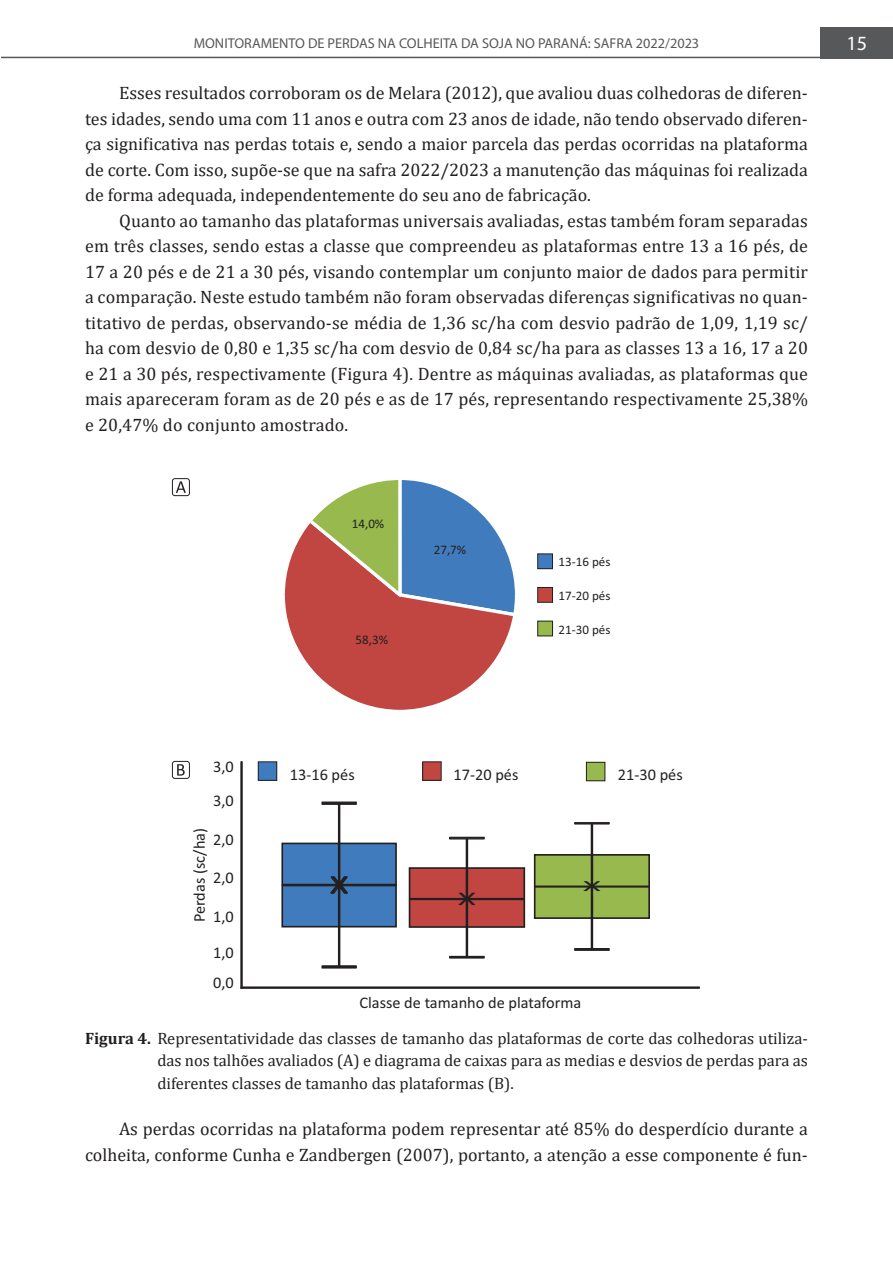
<style>
.page{position:relative;width:893px;height:1263px;background:#fff}
.page>*{position:absolute;margin:0;border:0;box-sizing:border-box;transform-origin:0 0}
.t1{font:25.95px "Calibri";color:#231f20;scale:1.36 1}
.t2{font:20.25px "Myriad Pro";color:#fff}
.t3{font:19.35px "Calibri";color:#231f20;scale:1.84 1}
.t4{font:18px/25.5px "Cambria";color:#231f20;text-align:justify}
.t5{font:16.5px/22.5px "Cambria";color:#231f20;text-align:justify}
.t6{font:16.35px "Calibri";color:#231f20}
.t7{font:15.6px "Calibri";color:#231f20;scale:2.28 1}
.t8{font:14.25px "Myriad Pro";color:#57585a}
.t9{font:13.05px "Calibri";color:#231f20}
.s1{font-weight:700}
</style>
<div class="page">
<div style="left:821px;top:27px;width:72px;height:31px;background:#57585a"></div>
<hr style="left:1px;top:57px;width:892px;height:1px;background:#57585a">
<svg style="left:283px;top:480px;width:234px;height:232px"></svg>
<div style="left:538px;top:554px;width:14px;height:15px;background:#407cbd"></div>
<div style="left:537px;top:553px;width:16px;height:16px;border:1px solid #231f20"></div>
<div style="left:538px;top:587px;width:14px;height:15px;background:#c14541"></div>
<div style="left:537px;top:587px;width:16px;height:16px;border:1px solid #231f20"></div>
<div style="left:538px;top:621px;width:14px;height:15px;background:#98b94e"></div>
<div style="left:537px;top:621px;width:16px;height:15px;border:1px solid #231f20"></div>
<svg style="left:240px;top:761px;width:460px;height:228px"></svg>
<div style="left:258px;top:762px;width:19px;height:18px;background:#407cbd"></div>
<div style="left:258px;top:761px;width:19px;height:20px;border:1px solid #231f20"></div>
<div style="left:423px;top:762px;width:18px;height:18px;background:#c14541"></div>
<div style="left:422px;top:761px;width:20px;height:20px;border:1px solid #231f20"></div>
<div style="left:586px;top:762px;width:19px;height:19px;background:#98b94e"></div>
<div style="left:586px;top:762px;width:19px;height:19px;border:1px solid #231f20"></div>
<div style="left:172px;top:478px;width:18px;height:18px;border:1px solid #231f20;border-radius:3px"></div>
<svg style="left:176px;top:481px;width:10px;height:12px"></svg>
<div style="left:172px;top:761px;width:18px;height:18px;border:1px solid #231f20;border-radius:3px"></div>
<svg style="left:177px;top:764px;width:8px;height:11px"></svg>
<p class="t8" style="left:194px;top:34px;width:507px">MONITORAMENTO DE PERDAS NA COLHEITA DA SOJA NO PARANÁ: SAFRA 2022/2023</p>
<p class="t2" style="left:846px;top:31px;width:22px">15</p>
<p class="t4" style="left:85px;top:80px;width:724px;text-indent:34px">Esses resultados corroboram os de Melara (2012), que avaliou duas colhedoras de diferen&shy;tes idades, sendo uma com 11 anos e outra com 23 anos de idade, não tendo observado diferen&shy;ça significativa nas perdas totais e, sendo a maior parcela das perdas ocorridas na plataforma de corte. Com isso, supõe-se que na safra 2022/2023 a manutenção das máquinas foi realizada de forma adequada, independentemente do seu ano de fabricação.</p>
<p class="t4" style="left:85px;top:208px;width:724px;text-indent:34px">Quanto ao tamanho das plataformas universais avaliadas, estas também foram separadas em três classes, sendo estas a classe que compreendeu as plataformas entre 13 a 16 pés, de 17 a 20 pés e de 21 a 30 pés, visando contemplar um conjunto maior de dados para permitir a comparação. Neste estudo também não foram observadas diferenças significativas no quan&shy;titativo de perdas, observando-se média de 1,36 sc/ha com desvio padrão de 1,09, 1,19 sc/ ha com desvio de 0,80 e 1,35 sc/ha com desvio de 0,84 sc/ha para as classes 13 a 16, 17 a 20 e 21 a 30 pés, respectivamente (Figura 4). Dentre as máquinas avaliadas, as plataformas que mais apareceram foram as de 20 pés e as de 17 pés, representando respectivamente 25,38% e 20,47% do conjunto amostrado.</p>
<p class="t6" style="left:213px;top:755px;width:22px">3,0</p>
<p class="t6" style="left:213px;top:790px;width:22px">3,0</p>
<p class="t6" style="left:188px;top:922px;width:96px;rotate:-90deg">Perdas (sc/ha)</p>
<p class="t6" style="left:213px;top:828px;width:22px">2,0</p>
<p class="t6" style="left:213px;top:866px;width:22px">2,0</p>
<p class="t6" style="left:213px;top:905px;width:22px">1,0</p>
<p class="t6" style="left:213px;top:942px;width:22px">1,0</p>
<p class="t6" style="left:213px;top:971px;width:22px">0,0</p>
<p class="t9" style="left:352px;top:514px;width:34px">14,0%</p>
<p class="t9" style="left:356px;top:631px;width:34px">58,3%</p>
<p class="t9" style="left:434px;top:540px;width:34px">27,7%</p>
<p class="t9" style="left:559px;top:553px;width:53px">13-16 pés</p>
<p class="t9" style="left:559px;top:587px;width:53px">17-20 pés</p>
<p class="t9" style="left:559px;top:620px;width:53px">21-30 pés</p>
<p class="t6" style="left:290px;top:763px;width:66px">13-16 pés</p>
<p class="t6" style="left:454px;top:763px;width:66px">17-20 pés</p>
<p class="t6" style="left:618px;top:763px;width:66px">21-30 pés</p>
<h1 class="t1" style="left:330px;top:867px;width:15px">X</h1>
<p class="t7" style="left:583px;top:875px;width:10px">X</p>
<p class="t3" style="left:458px;top:885px;width:12px">X</p>
<p class="t6" style="left:359px;top:991px;width:223px">Classe de tamanho de plataforma</p>
<p class="t5" style="left:157px;top:1027px;width:652px;text-indent:-72px"><span class="s1">Figura 4.</span> Representatividade das classes de tamanho das plataformas de corte das colhedoras utiliza&shy;das nos talhões avaliados (A) e diagrama de caixas para as medias e desvios de perdas para as diferentes classes de tamanho das plataformas (B).</p>
<p class="t4" style="left:85px;top:1116px;width:724px;text-align:right">As perdas ocorridas na plataforma podem representar até 85% do desperdício durante a colheita, conforme Cunha e Zandbergen (2007), portanto, a atenção a esse componente é fun-</p>
</div>
